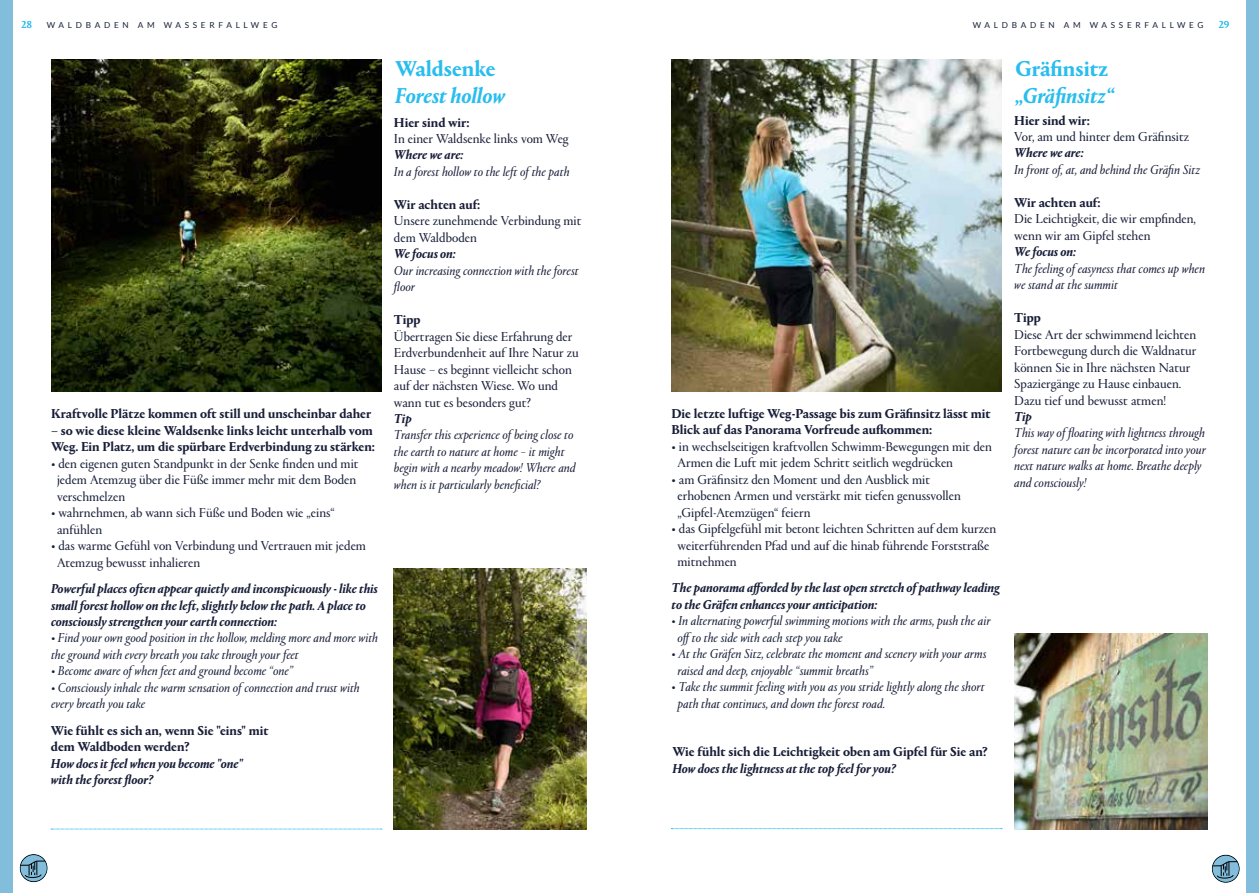
<style>
.page{position:relative;width:1259px;height:893px;background:#fff}
.page>*{position:absolute;margin:0;border:0;box-sizing:border-box;transform-origin:0 0}
.t1{font:italic 700 22.5px "Portrait LF";color:#29bdef}
.t2{font:700 22.5px "Portrait LF";color:#29bdef}
.t3{font:13.5px/16.5px "Portrait LF";color:#181e38}
.t4{font:italic 13.5px/16.5px "Portrait LF";color:#181e38}
.t5{font:700 13.5px/16.5px "Portrait LF";color:#181e38}
.t6{font:italic 700 13.5px/16.2px "Portrait LF";color:#181e38}
.t7{font:10.5px "Portrait Text LF";color:#29bdef}
.t8{font:8.25px "Lato";letter-spacing:.45em;color:#181e38}
</style>
<div class="page">
<svg style="left:20px;top:854px;width:27px;height:28px"></svg>
<svg style="left:1212px;top:855px;width:27px;height:28px"></svg>
<div style="left:0;top:0;width:13px;height:893px;background:#82bddb"></div>
<div style="left:1246px;top:0;width:13px;height:893px;background:#82bddb"></div>
<img style="left:51px;top:60px;width:330px;height:331px">
<img style="left:394px;top:568px;width:193px;height:261px">
<svg style="left:51px;top:829px;width:331px;height:1px"></svg>
<img style="left:1014px;top:634px;width:193px;height:195px">
<img style="left:671px;top:60px;width:330px;height:331px">
<svg style="left:671px;top:828px;width:331px;height:1px"></svg>
<p class="t7" style="left:22px;top:17px;width:12px">28</p>
<p class="t8" style="left:47px;top:20px;width:232px">WALDBADEN AM WASSERFALLWEG</p>
<p class="t8" style="left:973px;top:20px;width:232px">WALDBADEN AM WASSERFALLWEG</p>
<p class="t7" style="left:1218px;top:17px;width:12px">29</p>
<h1 class="t2" style="left:395px;top:53px;width:102px">Waldsenke</h1>
<h1 class="t1" style="left:395px;top:80px;width:112px">Forest hollow</h1>
<h1 class="t2" style="left:1015px;top:53px;width:94px">Gräfinsitz</h1>
<h1 class="t1" style="left:1015px;top:80px;width:100px">„Gräfinsitz“</h1>
<p class="t5" style="left:51px;top:405px;width:322px">Kraftvolle Plätze kommen oft still und unscheinbar daher</p>
<p class="t5" style="left:51px;top:421px;width:325px">– so wie diese kleine Waldsenke links leicht unterhalb vom<br>Weg. Ein Platz, um die spürbare Erdverbindung zu stärken:</p>
<p class="t3" style="left:57px;top:455px;width:303px;text-indent:-6px">• den eigenen guten Standpunkt in der Senke finden und mit jedem Atemzug über die Füße immer mehr mit dem Boden verschmelzen</p>
<p class="t3" style="left:57px;top:504px;width:279px;text-indent:-6px">• wahrnehmen, ab wann sich Füße und Boden wie „eins“ anfühlen</p>
<p class="t3" style="left:57px;top:537px;width:310px;text-indent:-6px">• das warme Gefühl von Verbindung und Vertrauen mit jedem<br>Atemzug bewusst inhalieren</p>
<p class="t6" style="left:51px;top:580px;width:328px">Powerful places often appear quietly and inconspicuously - like this small forest hollow on the left, slightly below the path. A place to consciously strengthen your earth connection:</p>
<p class="t4" style="left:51px;top:629px;width:328px">• Find your own good position in the hollow, melding more and more with the ground with every breath you take through your feet</p>
<p class="t4" style="left:51px;top:662px;width:244px">• Become aware of when feet and ground become “one”</p>
<p class="t4" style="left:51px;top:679px;width:310px">• Consciously inhale the warm sensation of connection and trust with every breath you take</p>
<p class="t5" style="left:51px;top:721px;width:219px">Wie fühlt es sich an, wenn Sie "eins" mit dem Waldboden werden?</p>
<p class="t6" style="left:51px;top:754px;width:193px">How does it feel when you become "one" with the forest floor?</p>
<p class="t5" style="left:394px;top:113px;width:77px">Hier sind wir:</p>
<p class="t3" style="left:394px;top:130px;width:176px">In einer Waldsenke links vom Weg</p>
<p class="t6" style="left:394px;top:146px;width:71px">Where we are:</p>
<p class="t4" style="left:394px;top:163px;width:177px">In a forest hollow to the left of the path</p>
<p class="t5" style="left:394px;top:196px;width:88px">Wir achten auf:</p>
<p class="t3" style="left:394px;top:212px;width:189px">Unsere zunehmende Verbindung mit dem Waldboden</p>
<p class="t6" style="left:394px;top:245px;width:63px">We focus on:</p>
<p class="t4" style="left:394px;top:262px;width:186px">Our increasing connection with the forest floor</p>
<p class="t5" style="left:394px;top:311px;width:28px">Tipp</p>
<p class="t3" style="left:394px;top:328px;width:186px">Übertragen Sie diese Erfahrung der<br>Erdverbundenheit auf Ihre Natur zu<br>Hause – es beginnt vielleicht schon auf der nächsten Wiese. Wo und wann tut es besonders gut?</p>
<p class="t6" style="left:394px;top:410px;width:19px">Tip</p>
<p class="t4" style="left:394px;top:426px;width:183px">Transfer this experience of being close to the earth to nature at home – it might begin with a nearby meadow! Where and when is it particularly beneficial?</p>
<p class="t5" style="left:671px;top:404px;width:321px">Die letzte luftige Weg-Passage bis zum Gräfinsitz lässt mit<br>Blick auf das Panorama Vorfreude aufkommen:</p>
<p class="t3" style="left:677px;top:438px;width:316px;text-indent:-6px">• in wechselseitigen kraftvollen Schwimm-Bewegungen mit den<br>Armen die Luft mit jedem Schritt seitlich wegdrücken</p>
<p class="t3" style="left:677px;top:471px;width:285px;text-indent:-6px">• am Gräfinsitz den Moment und den Ausblick mit erhobenen Armen und verstärkt mit tiefen genussvollen „Gipfel-Atemzügen“ feiern</p>
<p class="t3" style="left:677px;top:520px;width:320px;text-indent:-6px">• das Gipfelgefühl mit betont leichten Schritten auf dem kurzen weiterführenden Pfad und auf die hinab führende Forststraße mitnehmen</p>
<p class="t6" style="left:671px;top:579px;width:330px">The panorama afforded by the last open stretch of pathway leading to the Gräfen enhances your anticipation:</p>
<p class="t4" style="left:677px;top:612px;width:314px;text-indent:-6px">• In alternating powerful swimming motions with the arms, push the air offto the side with each step you take</p>
<p class="t4" style="left:677px;top:645px;width:310px;text-indent:-6px">• At the Gräfen Sitz, celebrate the moment and scenery with your arms raised and deep, enjoyable “summit breaths”</p>
<p class="t4" style="left:677px;top:678px;width:308px;text-indent:-6px">• Take the summit feeling with you as you stride lightly along the short path that continues, and down the forest road.</p>
<p class="t5" style="left:1014px;top:111px;width:77px">Hier sind wir:</p>
<p class="t3" style="left:1014px;top:128px;width:176px">Vor, am und hinter dem Gräfinsitz</p>
<p class="t6" style="left:1014px;top:144px;width:71px">Where we are:</p>
<p class="t4" style="left:1014px;top:161px;width:187px">In front of, at, and behind the Gräfin Sitz</p>
<p class="t5" style="left:1014px;top:193px;width:88px">Wir achten auf:</p>
<p class="t3" style="left:1014px;top:210px;width:183px">Die Leichtigkeit, die wir empfinden, wenn wir am Gipfel stehen</p>
<p class="t6" style="left:1014px;top:243px;width:63px">We focus on:</p>
<p class="t4" style="left:1014px;top:259px;width:192px">The feeling of easyness that comes up when we stand at the summit</p>
<p class="t5" style="left:1014px;top:309px;width:28px">Tipp</p>
<p class="t3" style="left:1014px;top:326px;width:184px">Diese Art der schwimmend leichten<br>Fortbewegung durch die Waldnatur können Sie in Ihre nächsten Natur<br>Spaziergänge zu Hause einbauen.<br>Dazu tief und bewusst atmen!</p>
<p class="t6" style="left:1014px;top:407px;width:19px">Tip</p>
<p class="t4" style="left:1014px;top:424px;width:193px">This way of floating with lightness through forest nature can be incorporated into your next nature walks at home. Breathe deeply and consciously!</p>
<p class="t5" style="left:672px;top:743px;width:317px">Wie fühlt sich die Leichtigkeit oben am Gipfel für Sie an?</p>
<p class="t6" style="left:672px;top:759px;width:225px">How does the lightness at the top feel for you?</p>
</div>
